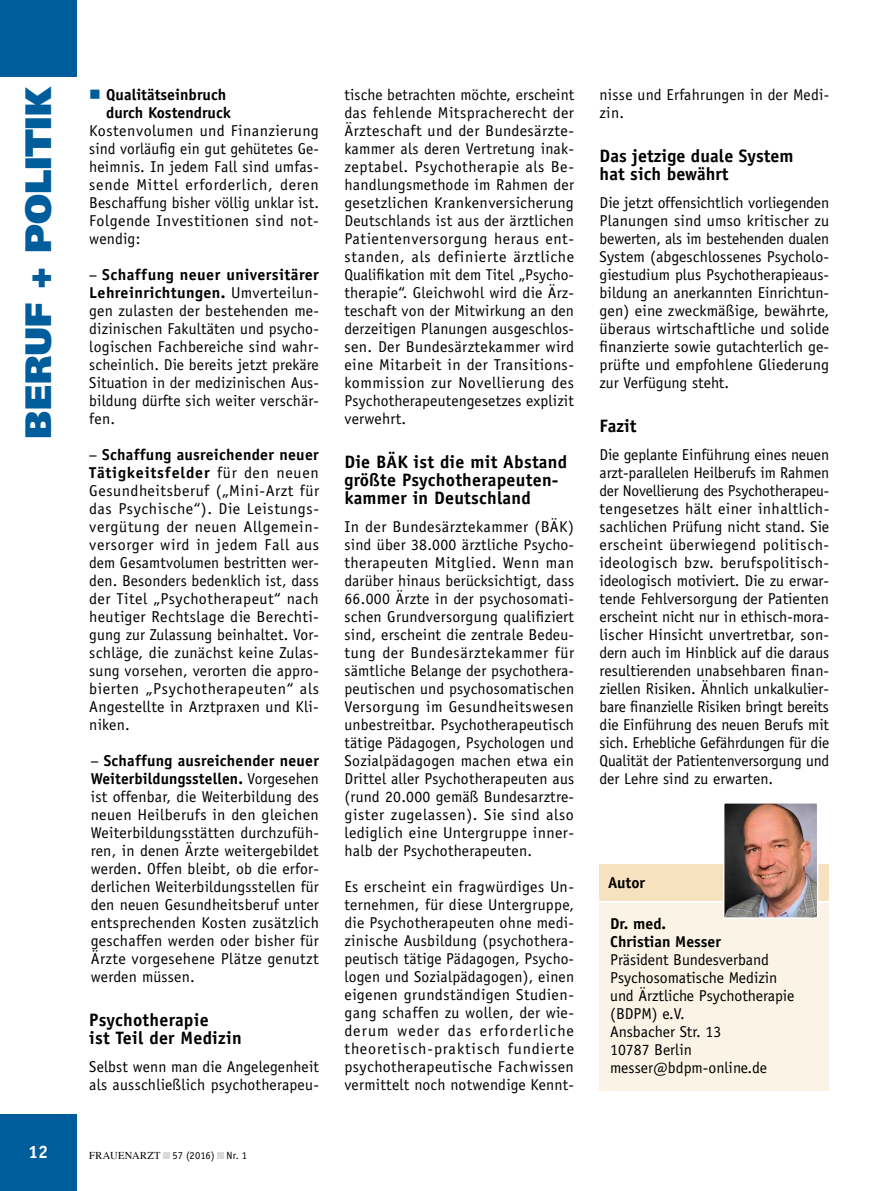
<style>
.page{position:relative;width:893px;height:1191px;background:#fff}
.page>*{position:absolute;margin:0;border:0;box-sizing:border-box;transform-origin:0 0}
.t1{font:900 36.75px "Frutiger LT Std";letter-spacing:-.005em;color:#005d9c}
.t2{font:700 18px/18px "Officina Sans Std";letter-spacing:.015em;color:#000}
.t3{font:700 18px "Officina Sans Std";color:#fff}
.t4{font:15.75px/18px "Officina Sans Std";letter-spacing:.01em;color:#000;text-align:justify}
.t5{font:700 15.75px/18px "Officina Sans Std";color:#000}
.t6{font:10.5px "Officina Sans Std";letter-spacing:.005em;color:#000}
.s1{font-weight:700}
.s2{font-family:"Times"}
</style>
<div class="page">
<div style="left:0;top:1114px;width:77px;height:77px;background:#005d9c"></div>
<div style="left:0;top:0;width:77px;height:77px;background:#005d9c"></div>
<div style="left:600px;top:903px;width:229px;height:187px;background:#fbf3e5"></div>
<div style="left:600px;top:864px;width:229px;height:36px;background:#f7e2bf"></div>
<img style="left:722px;top:803px;width:97px;height:116px">
<svg style="left:163px;top:1152px;width:6px;height:6px"></svg>
<svg style="left:217px;top:1152px;width:6px;height:6px"></svg>
<h1 class="t1" style="left:16px;top:438px;width:354px;rotate:-90deg">BERUF + POLITIK</h1>
<p class="t5" style="left:106px;top:86px;width:126px">Qualitätseinbruch durch Kostendruck</p>
<p class="t4" style="left:89px;top:122px;width:231px">Kostenvolumen und Finanzierung sind vorläufig ein gut gehütetes Ge&shy;heimnis. In jedem Fall sind umfas&shy;sende Mittel erforderlich, deren Beschaffung bisher völlig unklar ist.<br>Folgende Investitionen sind not&shy;wendig:</p>
<p class="t4" style="left:89px;top:266px;width:231px">− <span class="s1">Schaffung neuer universitärer Lehreinrichtungen.</span> Umverteilun&shy;gen zulasten der bestehenden me&shy;dizinischen Fakultäten und psycho&shy;logischen Fachbereiche sind wahr&shy;scheinlich. Die bereits jetzt prekäre Situation in der medizinischen Aus&shy;bildung dürfte sich weiter verschär&shy;fen.</p>
<p class="t4" style="left:89px;top:446px;width:231px">− <span class="s1">Schaffung ausreichender neuer Tätigkeitsfelder</span> für den neuen Gesundheitsberuf („Mini-Arzt für das Psychische“). Die Leistungs&shy;vergütung der neuen Allgemein&shy;versorger wird in jedem Fall aus dem Gesamtvolumen bestritten wer&shy;den. Besonders bedenklich ist, dass der Titel „Psychotherapeut“ nach heutiger Rechtslage die Berechti&shy;gung zur Zulassung beinhaltet. Vor&shy;schläge, die zunächst keine Zulas&shy;sung vorsehen, verorten die appro&shy;bierten „Psychotherapeuten“ als Angestellte in Arztpraxen und Kli&shy;niken.</p>
<p class="t4" style="left:91px;top:752px;width:230px">− <span class="s1">Schaffung ausreichender neuer Weiterbildungsstellen.</span> Vorgesehen ist offenbar, die Weiterbildung des neuen Heilberufs in den gleichen Weiterbildungsstätten durchzufüh&shy;ren, in denen Ärzte weitergebildet werden. Offen bleibt, ob die erfor&shy;derlichen Weiterbildungsstellen für den neuen Gesundheitsberuf unter entsprechenden Kosten zusätzlich geschaffen werden oder bisher für Ärzte vorgesehene Plätze genutzt werden müssen.</p>
<p class="t2" style="left:89px;top:1010px;width:154px">Psychotherapie<br>ist Teil der Medizin</p>
<p class="t4" style="left:89px;top:1058px;width:231px">Selbst wenn man die Angelegenheit als ausschließlich psychotherapeu-</p>
<p class="t3" style="left:28px;top:1140px;width:22px">12</p>
<p class="t6" style="left:89px;top:1149px;width:159px"><span class="s2">FRAUENARZT</span> 57 (2016) Nr. 1</p>
<p class="t4" style="left:344px;top:86px;width:231px">tische betrachten möchte, erscheint das fehlende Mitspracherecht der Ärzteschaft und der Bundesärzte&shy;kammer als deren Vertretung inak&shy;zeptabel. Psychotherapie als Be&shy;handlungsmethode im Rahmen der gesetzlichen Krankenversicherung Deutschlands ist aus der ärztlichen Patientenversorgung heraus ent&shy;standen, als definierte ärztliche Qualifikation mit dem Titel „Psycho&shy;therapie“. Gleichwohl wird die Ärz&shy;teschaft von der Mitwirkung an den derzeitigen Planungen ausgeschlos&shy;sen. Der Bundesärztekammer wird eine Mitarbeit in der Transitions&shy;kommission zur Novellierung des Psychotherapeutengesetzes explizit verwehrt.</p>
<p class="t2" style="left:344px;top:452px;width:224px">Die BÄK ist die mit Abstand größte Psychotherapeuten&shy;kammer in Deutschland</p>
<p class="t4" style="left:344px;top:518px;width:231px">In der Bundesärztekammer (BÄK) sind über 38.000 ärztliche Psycho&shy;therapeuten Mitglied. Wenn man darüber hinaus berücksichtigt, dass 66.000 Ärzte in der psychosomati&shy;schen Grundversorgung qualifiziert sind, erscheint die zentrale Bedeu&shy;tung der Bundesärztekammer für sämtliche Belange der psychothera&shy;peutischen und psychosomatischen Versorgung im Gesundheitswesen unbestreitbar. Psychotherapeutisch tätige Pädagogen, Psychologen und Sozialpädagogen machen etwa ein Drittel aller Psychotherapeuten aus (rund 20.000 gemäß Bundesarztre&shy;gister zugelassen). Sie sind also lediglich eine Untergruppe inner&shy;halb der Psychotherapeuten.</p>
<p class="t4" style="left:344px;top:878px;width:231px">Es erscheint ein fragwürdiges Un&shy;ternehmen, für diese Untergruppe, die Psychotherapeuten ohne medi&shy;zinische Ausbildung (psychothera&shy;peutisch tätige Pädagogen, Psycho&shy;logen und Sozialpädagogen), einen eigenen grundständigen Studien&shy;gang schaffen zu wollen, der wie&shy;derum weder das erforderliche theoretisch-praktisch fundierte psychotherapeutische Fachwissen vermittelt noch notwendige Kennt-</p>
<p class="t4" style="left:600px;top:86px;width:231px">nisse und Erfahrungen in der Medi&shy;zin.</p>
<p class="t2" style="left:600px;top:146px;width:196px">Das jetzige duale System hat sich bewährt</p>
<p class="t4" style="left:600px;top:194px;width:231px">Die jetzt offensichtlich vorliegenden Planungen sind umso kritischer zu bewerten, als im bestehenden dualen System (abgeschlossenes Psycholo&shy;giestudium plus Psychotherapieaus&shy;bildung an anerkannten Einrichtun&shy;gen) eine zweckmäßige, bewährte, überaus wirtschaftliche und solide finanzierte sowie gutachterlich ge&shy;prüfte und empfohlene Gliederung zur Verfügung steht.</p>
<p class="t2" style="left:600px;top:416px;width:39px">Fazit</p>
<p class="t4" style="left:600px;top:446px;width:231px">Die geplante Einführung eines neuen arzt-parallelen Heilberufs im Rahmen der Novellierung des Psychotherapeu&shy;tengesetzes hält einer inhaltlich&shy;sachlichen Prüfung nicht stand. Sie erscheint überwiegend politisch&shy;ideologisch bzw. berufspolitisch&shy;ideologisch motiviert. Die zu erwar&shy;tende Fehlversorgung der Patienten erscheint nicht nur in ethisch-mora&shy;lischer Hinsicht unvertretbar, son&shy;dern auch im Hinblick auf die daraus resultierenden unabsehbaren finan&shy;ziellen Risiken. Ähnlich unkalkulier&shy;bare finanzielle Risiken bringt bereits die Einführung des neuen Berufs mit sich. Erhebliche Gefährdungen für die Qualität der Patientenversorgung und der Lehre sind zu erwarten.</p>
<p class="t5" style="left:608px;top:873px;width:39px">Autor</p>
<p class="t5" style="left:610px;top:915px;width:112px">Dr. med.<br>Christian Messer</p>
<p class="t4" style="left:610px;top:951px;width:186px;text-align:left">Präsident Bundesverband<br>Psychosomatische Medizin und Ärztliche Psychotherapie (BDPM) e.V.<br>Ansbacher Str. 13<br>10787 Berlin messer@bdpm-online.de</p>
</div>
